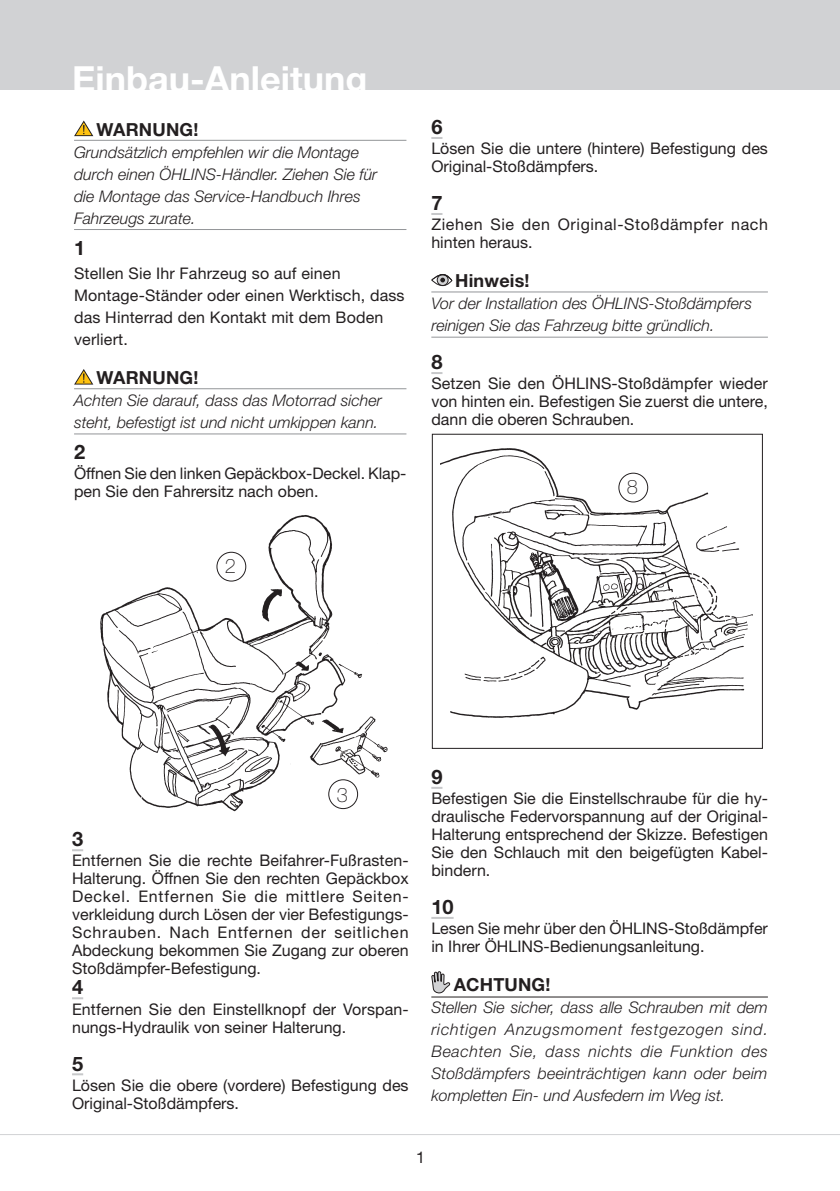
<style>
.page{position:relative;width:840px;height:1191px;background:#fff}
.page>*{position:absolute;margin:0;border:0;box-sizing:border-box;transform-origin:0 0}
.t1{font:700 36px "Helvetica Neue LT Std";color:#fff}
.t2{font:700 20px "Helvetica Neue";color:#231f20}
.t3{font:100 20px "Helvetica Neue";color:#231f20}
.t4{font:700 20px "Helvetica Neue LT Std";color:#231f20}
.t5{font:700 18px "Helvetica Neue LT Std";letter-spacing:.01em;color:#231f20}
.t6{font:16px/18px "Helvetica Neue";color:#231f20}
.t7{font:italic 300 16px/22px "Helvetica Neue LT Std";color:#231f20}
.t8{font:16px/22px "Helvetica Neue LT Std";letter-spacing:.01em;color:#231f20}
.t9{font:16px/18px "Helvetica Neue";letter-spacing:.035em;color:#231f20}
</style>
<div class="page">
<div style="left:0;top:0;width:839px;height:90px;background:#d1d2d4"></div>
<hr style="left:0;top:1134px;width:839px;height:1px;background:#d1d2d4">
<hr style="left:74px;top:140px;width:332px;height:1px;background:#939598">
<hr style="left:74px;top:229px;width:332px;height:1px;background:#939598">
<hr style="left:74px;top:388px;width:332px;height:1px;background:#939598">
<hr style="left:74px;top:433px;width:332px;height:1px;background:#939598">
<svg style="left:74px;top:120px;width:19px;height:16px"></svg>
<svg style="left:74px;top:369px;width:19px;height:15px"></svg>
<svg style="left:72px;top:849px;width:11px;height:2px"></svg>
<svg style="left:72px;top:997px;width:11px;height:2px"></svg>
<svg style="left:72px;top:1073px;width:11px;height:2px"></svg>
<svg style="left:431px;top:137px;width:11px;height:2px"></svg>
<svg style="left:431px;top:213px;width:11px;height:2px"></svg>
<hr style="left:431px;top:292px;width:336px;height:1px;background:#939598">
<hr style="left:431px;top:337px;width:336px;height:1px;background:#939598">
<svg style="left:431px;top:372px;width:11px;height:2px"></svg>
<div style="left:431px;top:274px;width:21px;height:12px;border:1px solid #231f20;border-radius:50%"></div>
<svg style="left:437px;top:274px;width:11px;height:11px"></svg>
<div style="left:436px;top:274px;width:12px;height:12px;border:1px solid #231f20;border-radius:50%"></div>
<svg style="left:431px;top:274px;width:21px;height:8px"></svg>
<svg style="left:431px;top:787px;width:11px;height:2px"></svg>
<hr style="left:431px;top:917px;width:22px;height:2px;background:#c7c8ca">
<hr style="left:431px;top:996px;width:336px;height:1px;background:#231f20">
<svg style="left:431px;top:971px;width:19px;height:22px"></svg>
<img style="left:440px;top:448px;width:312px;height:270px">
<div style="left:618px;top:473px;width:29px;height:29px;border:1px solid #231f20;border-radius:50%"></div>
<div style="left:432px;top:434px;width:330px;height:314px;border:1px solid #231f20"></div>
<img style="left:100px;top:515px;width:288px;height:297px">
<div style="left:216px;top:552px;width:30px;height:29px;border:1px solid #231f20;border-radius:50%"></div>
<div style="left:328px;top:779px;width:29px;height:30px;border:1px solid #231f20;border-radius:50%"></div>
<h1 class="t1" style="left:72px;top:56px;width:297px">Einbau-Anleitung</h1>
<p class="t5" style="left:96px;top:118px;width:103px">WARNUNG!</p>
<p class="t7" style="left:74px;top:141px;width:304px">Grundsätzlich empfehlen wir die Montage durch einen ÖHLINS-Händler. Ziehen Sie für die Montage das Service-Handbuch Ihres Fahrzeugs zurate.</p>
<p class="t4" style="left:74px;top:235px;width:13px">1</p>
<p class="t8" style="left:74px;top:262px;width:332px">Stellen Sie Ihr Fahrzeug so auf einen<br>Montage-Ständer oder einen Werktisch, dass das Hinterrad den Kontakt mit dem Boden verliert.</p>
<p class="t5" style="left:96px;top:366px;width:103px">WARNUNG!</p>
<p class="t7" style="left:74px;top:389px;width:309px">Achten Sie darauf, dass das Motorrad sicher steht, befestigt ist und nicht umkippen kann.</p>
<p class="t4" style="left:74px;top:440px;width:13px">2</p>
<p class="t6" style="left:74px;top:464px;width:333px">Öffnen Sie den linken Gepäckbox-Deckel. Klap&shy;pen Sie den Fahrersitz nach oben.</p>
<p class="t3" style="left:225px;top:554px;width:13px">2</p>
<p class="t2" style="left:431px;top:115px;width:13px">6</p>
<p class="t6" style="left:431px;top:139px;width:338px">Lösen Sie die untere (hintere) Befestigung des<br>Original-Stoßdämpfers.</p>
<p class="t2" style="left:431px;top:191px;width:13px">7</p>
<p class="t9" style="left:431px;top:215px;width:338px">Ziehen Sie den Original-Stoßdämpfer nach hinten heraus.</p>
<p class="t5" style="left:455px;top:270px;width:76px">Hinweis!</p>
<p class="t7" style="left:431px;top:292px;width:322px">Vor der Installation des ÖHLINS-Stoßdämpfers reinigen Sie das Fahrzeug bitte gründlich.</p>
<p class="t2" style="left:431px;top:350px;width:13px">8</p>
<p class="t6" style="left:431px;top:374px;width:338px;text-align:justify">Setzen Sie den ÖHLINS-Stoßdämpfer wieder von hinten ein. Befestigen Sie zuerst die untere, dann die oberen Schrauben.</p>
<p class="t3" style="left:626px;top:475px;width:13px">8</p>
<p class="t3" style="left:336px;top:783px;width:13px">3</p>
<p class="t2" style="left:72px;top:827px;width:13px">3</p>
<p class="t6" style="left:72px;top:851px;width:338px;text-align:justify">Entfernen Sie die rechte Beifahrer-Fußrasten-Halterung. Öffnen Sie den rechten Gepäckbox Deckel. Entfernen Sie die mittlere Seiten&shy;verkleidung durch Lösen der vier Befestigungs-Schrauben. Nach Entfernen der seitlichen Abdeckung bekommen Sie Zugang zur oberen Stoßdämpfer-Befestigung.</p>
<p class="t2" style="left:72px;top:975px;width:13px">4</p>
<p class="t6" style="left:72px;top:999px;width:338px">Entfernen Sie den Einstellknopf der Vorspan&shy;nungs-Hydraulik von seiner Halterung.</p>
<p class="t2" style="left:72px;top:1051px;width:13px">5</p>
<p class="t6" style="left:72px;top:1075px;width:338px">Lösen Sie die obere (vordere) Befestigung des<br>Original-Stoßdämpfers.</p>
<p class="t2" style="left:431px;top:764px;width:13px">9</p>
<p class="t6" style="left:431px;top:789px;width:338px;text-align:justify">Befestigen Sie die Einstellschraube für die hy&shy;draulische Federvorspannung auf der Original-Halterung entsprechend der Skizze. Befestigen Sie den Schlauch mit den beigefügten Kabel&shy;bindern.</p>
<p class="t2" style="left:431px;top:894px;width:24px">10</p>
<p class="t6" style="left:431px;top:919px;width:338px">Lesen Sie mehr über den ÖHLINS-Stoßdämpfer in Ihrer ÖHLINS-Bedienungsanleitung.</p>
<p class="t5" style="left:453px;top:973px;width:98px">ACHTUNG!</p>
<p class="t7" style="left:431px;top:996px;width:338px;text-align:justify">Stellen Sie sicher, dass alle Schrauben mit dem richtigen Anzugsmoment festgezogen sind.<br>Beachten Sie, dass nichts die Funktion des Stoßdämpfers beeinträchtigen kann oder beim kompletten Ein- und Ausfedern im Weg ist.</p>
<p class="t8" style="left:416px;top:1146px;width:10px">1</p>
</div>
